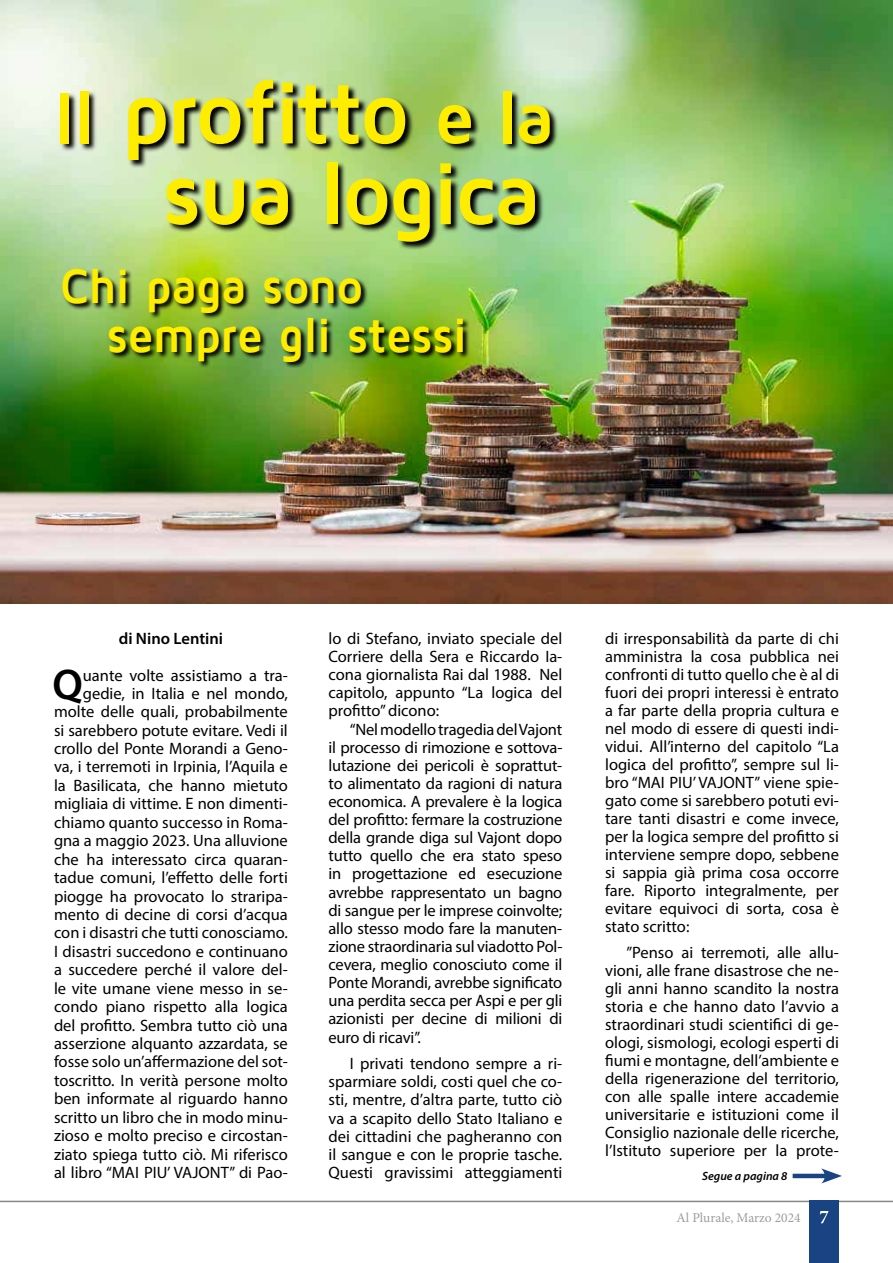
<style>
.page{position:relative;width:893px;height:1263px;background:#fff}
.page>*{position:absolute;margin:0;border:0;box-sizing:border-box;transform-origin:0 0}
.t1{font:700 90px/80.8px "Maven Pro";letter-spacing:-.035em;color:#ffed00;text-align:right;scale:.96 1}
.t2{font:700 49.5px/48.9px "Maven Pro";letter-spacing:-.015em;color:#ffed00;scale:.94 1}
.t3{font:600 43.2px "Myriad Pro";color:#000}
.t4{font:16.5px/18.5px "Myriad Pro";color:#000;text-align:justify}
.t5{font:600 16.5px "Myriad Pro";color:#000}
.t6{font:13.5px "Minion Pro";color:#9d9d9c}
.t7{font:italic 600 12px "Myriad Pro";color:#000}
.s1{font-size:75.6px}
</style>
<div class="page">
<img style="left:0;top:0;width:893px;height:604px">
<hr style="left:0;top:1201px;width:893px;height:1px;background:#878787">
<div style="left:809px;top:1201px;width:30px;height:62px;background:#194383"></div>
<svg style="left:820px;top:1211px;width:8px;height:12px"></svg>
<img style="left:0;top:245px;width:1px;height:282px">
<img style="left:60px;top:80px;width:498px;height:171px">
<img style="left:63px;top:269px;width:407px;height:100px">
<hr style="left:793px;top:1174px;width:36px;height:4px;background:#194383">
<svg style="left:821px;top:1168px;width:21px;height:15px"></svg>
<h1 class="t1" style="left:54px;top:73px;width:523px"><span class="s1">Il</span> profitto <span class="s1">e la </span>sua logica</h1>
<h2 class="t2" style="left:107px;top:262px;width:385px;text-indent:-47px">Chi paga sono sempre gli stessi</h2>
<p class="t5" style="left:119px;top:628px;width:106px">di Nino Lentini</p>
<p class="t4" style="left:54px;top:666px;width:235px;text-align:right">uante volte assistiamo a tra&shy;gedie, in Italia e nel mondo, molte delle quali, probabilmente si sarebbero potute evitare. Vedi il crollo del Ponte Morandi a Geno&shy;va, i terremoti in Irpinia, l’Aquila e la Basilicata, che hanno mietuto migliaia di vittime. E non dimenti&shy;chiamo quanto successo in Roma&shy;gna a maggio 2023. Una alluvione che ha interessato circa quaran&shy;tadue comuni, l’effetto delle forti piogge ha provocato lo straripa&shy;mento di decine di corsi d’acqua con i disastri che tutti conosciamo.<br>I disastri succedono e continuano a succedere perché il valore del&shy;le vite umane viene messo in se&shy;condo piano rispetto alla logica del profitto. Sembra tutto ciò una asserzione alquanto azzardata, se fosse solo un’affermazione del sot&shy;toscritto. In verità persone molto ben informate al riguardo hanno scritto un libro che in modo minu&shy;zioso e molto preciso e circostan&shy;ziato spiega tutto ciò. Mi riferisco al libro “MAI PIU’ VAJONT” di Pao-</p>
<h3 class="t3" style="left:52px;top:657px;width:32px">Q</h3>
<p class="t4" style="left:328px;top:629px;width:235px">lo di Stefano, inviato speciale del Corriere della Sera e Riccardo Ia&shy;cona giornalista Rai dal 1988. Nel capitolo, appunto “La logica del profitto” dicono:</p>
<p class="t4" style="left:328px;top:720px;width:235px;text-indent:21px">“Nel modello tragedia del Vajont il processo di rimozione e sottova&shy;lutazione dei pericoli è soprattut&shy;to alimentato da ragioni di natura economica. A prevalere è la logica del profitto: fermare la costruzione della grande diga sul Vajont dopo tutto quello che era stato speso in progettazione ed esecuzione avrebbe rappresentato un bagno di sangue per le imprese coinvolte; allo stesso modo fare la manuten&shy;zione straordinaria sul viadotto Pol&shy;cevera, meglio conosciuto come il Ponte Morandi, avrebbe significato una perdita secca per Aspi e per gli azionisti per decine di milioni di euro di ricavi”.</p>
<p class="t4" style="left:328px;top:1054px;width:235px;text-indent:21px">I privati tendono sempre a ri&shy;sparmiare soldi, costi quel che co&shy;sti, mentre, d’altra parte, tutto ciò va a scapito dello Stato Italiano e dei cittadini che pagheranno con il sangue e con le proprie tasche.<br>Questi gravissimi atteggiamenti</p>
<p class="t4" style="left:605px;top:629px;width:235px;line-height:18px">di irresponsabilità da parte di chi amministra la cosa pubblica nei confronti di tutto quello che è al di fuori dei propri interessi è entrato a far parte della propria cultura e nel modo di essere di questi indi&shy;vidui. All’interno del capitolo “La logica del profitto”, sempre sul li&shy;bro “MAI PIU’ VAJONT” viene spie&shy;gato come si sarebbero potuti evi&shy;tare tanti disastri e come invece, per la logica sempre del profitto si interviene sempre dopo, sebbene si sappia già prima cosa occorre fare. Riporto integralmente, per evitare equivoci di sorta, cosa è stato scritto:</p>
<p class="t4" style="left:605px;top:943px;width:235px;line-height:18px;text-indent:21px">”Penso ai terremoti, alle allu&shy;vioni, alle frane disastrose che ne&shy;gli anni hanno scandito la nostra storia e che hanno dato l’avvio a straordinari studi scientifici di ge&shy;ologi, sismologi, ecologi esperti di fiumi e montagne, dell’ambiente e della rigenerazione del territorio, con alle spalle intere accademie universitarie e istituzioni come il Consiglio nazionale delle ricerche, l’Istituto superiore per la prote-</p>
<p class="t7" style="left:702px;top:1168px;width:87px">Segue a pagina 8</p>
<p class="t6" style="left:676px;top:1208px;width:126px">Al Plurale, Marzo 2024</p>
</div>
